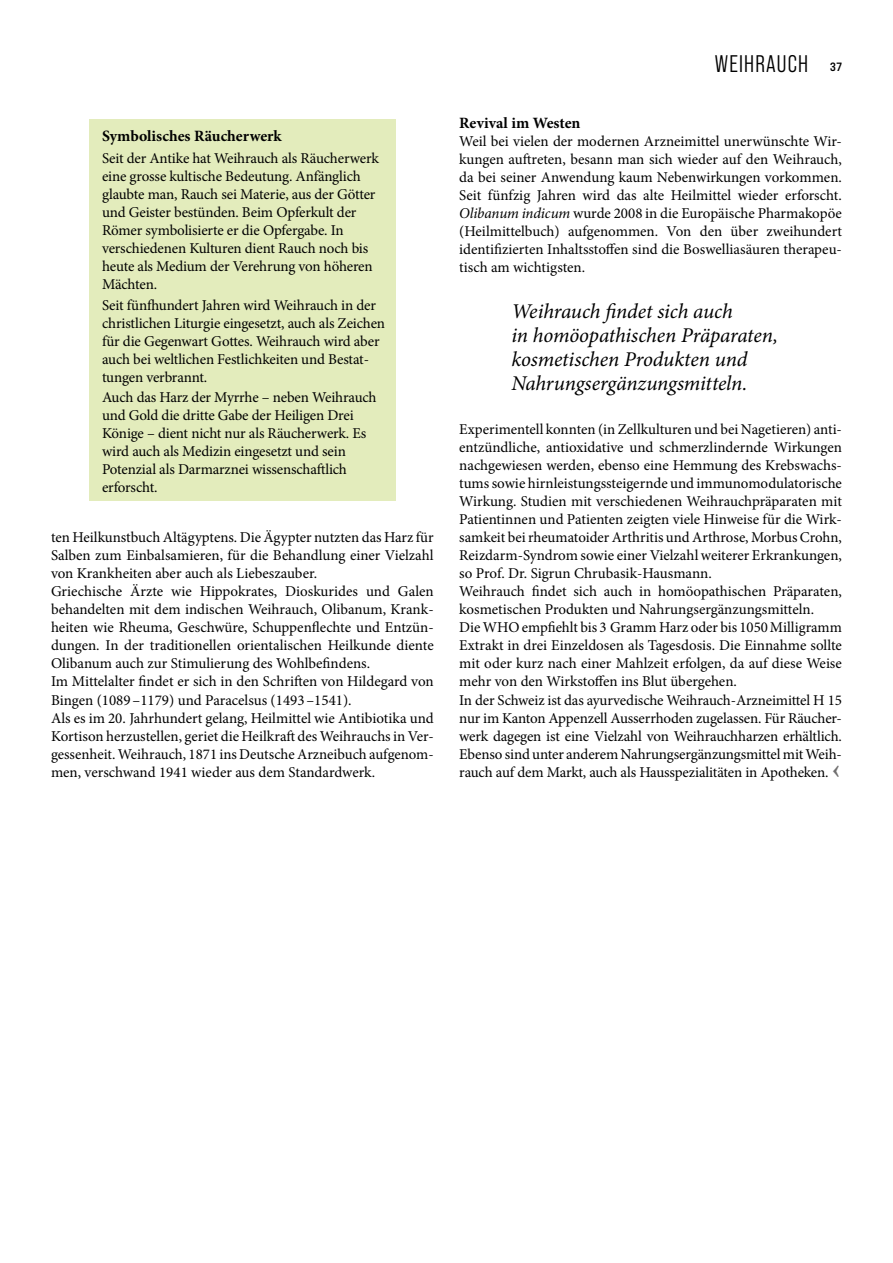
<style>
.page{position:relative;width:893px;height:1263px;background:#fff}
.page>*{position:absolute;margin:0;border:0;box-sizing:border-box;transform-origin:0 0}
.t1{font:24px "Bebas Neue Pro Middle";letter-spacing:.05em;color:#000}
.t2{font:italic 21px/24px "Minion Pro";letter-spacing:-.01em;color:#000}
.t3{font:700 15.75px "Minion Pro";color:#000}
.t4{font:15px/18px "Minion Pro";letter-spacing:-.005em;color:#000}
.s1{font-family:"Bebas Neue Pro Exp Bd";font-size:12px}
.s2{font-style:italic}
.s3{font-weight:700;font-size:30px;color:#706f6f}
</style>
<div class="page">
<div style="left:89px;top:119px;width:306px;height:382px;background:#e3ecbc"></div>
<p class="t3" style="left:102px;top:125px;width:181px">Symbolisches Räucherwerk</p>
<p class="t4" style="left:102px;top:150px;width:278px">Seit der Antike hat Weihrauch als Räucherwerk eine grosse kultische Bedeutung. Anfänglich glaubte man, Rauch sei Materie, aus der Götter und Geister bestünden. Beim Opferkult der Römer symbolisierte er die Opfergabe. In verschiedenen Kulturen dient Rauch noch bis heute als Medium der Verehrung von höheren Mächten.</p>
<p class="t4" style="left:102px;top:296px;width:285px">Seit fünfhundert Jahren wird Weihrauch in der christlichen Liturgie eingesetzt, auch als Zeichen für die Gegenwart Gottes. Weihrauch wird aber auch bei weltlichen Festlichkeiten und Bestat&shy;tungen verbrannt.</p>
<p class="t4" style="left:102px;top:388px;width:276px">Auch das Harz der Myrrhe – neben Weihrauch und Gold die dritte Gabe der Heiligen Drei Könige – dient nicht nur als Räucherwerk. Es wird auch als Medizin eingesetzt und sein Potenzial als Darmarznei wissenschaftlich erforscht.</p>
<p class="t4" style="left:51px;top:529px;width:384px">ten Heilkunstbuch Altägyptens. Die Ägypter nutzten das Harz für Salben zum Einbalsamieren, für die Behandlung einer Vielzahl von Krankheiten aber auch als Liebeszauber.<br>Griechische Ärzte wie Hippokrates, Dioskurides und Galen behandelten mit dem indischen Weihrauch, Olibanum, Krank&shy;heiten wie Rheuma, Geschwüre, Schuppenflechte und Entzün&shy;dungen. In der traditionellen orientalischen Heilkunde diente Olibanum auch zur Stimulierung des Wohlbefindens.<br>Im Mittelalter findet er sich in den Schriften von Hildegard von Bingen (1089–1179) und Paracelsus (1493–1541).<br>Als es im 20. Jahrhundert gelang, Heilmittel wie Antibiotika und Kortison herzustellen, geriet die Heilkraft des Weihrauchs in Ver&shy;gessenheit. Weihrauch, 1871 ins Deutsche Arzneibuch aufgenom&shy;men, verschwand 1941 wieder aus dem Standardwerk.</p>
<h1 class="t1" style="left:715px;top:51px;width:129px">WEIHRAUCH <span class="s1">37</span></h1>
<p class="t3" style="left:459px;top:112px;width:123px">Revival im Westen</p>
<p class="t4" style="left:459px;top:133px;width:384px;text-align:justify">Weil bei vielen der modernen Arzneimittel unerwünschte Wir&shy;kungen auftreten, besann man sich wieder auf den Weihrauch, da bei seiner Anwendung kaum Nebenwirkungen vorkommen.<br>Seit fünfzig Jahren wird das alte Heilmittel wieder erforscht.<br><span class="s2">Olibanum indicum</span> wurde 2008 in die Europäische Pharmakopöe (Heilmittelbuch) aufgenommen. Von den über zweihundert identifizierten Inhaltsstoffen sind die Boswelliasäuren therapeu&shy;tisch am wichtigsten.</p>
<h2 class="t2" style="left:511px;top:299px;width:268px">Weihrauch findet sich auch<br>in homöopathischen Präparaten, kosmetischen Produkten und<br>Nahrungsergänzungsmitteln.</h2>
<p class="t4" style="left:459px;top:421px;width:384px">Experimentell konnten (in Zellkulturen und bei Nagetieren) anti&shy;entzündliche, antioxidative und schmerzlindernde Wirkungen nachgewiesen werden, ebenso eine Hemmung des Krebswachs&shy;tums sowie hirnleistungssteigernde und immunomodulatorische Wirkung. Studien mit verschiedenen Weihrauchpräparaten mit Patientinnen und Patienten zeigten viele Hinweise für die Wirk&shy;samkeit bei rheumatoider Arthritis und Arthrose, Morbus Crohn, Reizdarm-Syndrom sowie einer Vielzahl weiterer Erkrankungen, so Prof. Dr. Sigrun Chrubasik-Hausmann.<br>Weihrauch findet sich auch in homöopathischen Präparaten, kosmetischen Produkten und Nahrungsergänzungsmitteln.<br>Die WHO empfiehlt bis 3 Gramm Harz oder bis 1050Milligramm Extrakt in drei Einzeldosen als Tagesdosis. Die Einnahme sollte mit oder kurz nach einer Mahlzeit erfolgen, da auf diese Weise mehr von den Wirkstoffen ins Blut übergehen.<br>In der Schweiz ist das ayurvedische Weihrauch-Arzneimittel H 15 nur im Kanton Appenzell Ausserrhoden zugelassen. Für Räucher&shy;werk dagegen ist eine Vielzahl von Weihrauchharzen erhältlich.<br>Ebenso sind unter anderem Nahrungsergänzungsmittel mit Weih&shy;rauch auf dem Markt, auch als Hausspezialitäten in Apotheken. <span class="s3">‹</span></p>
</div>
